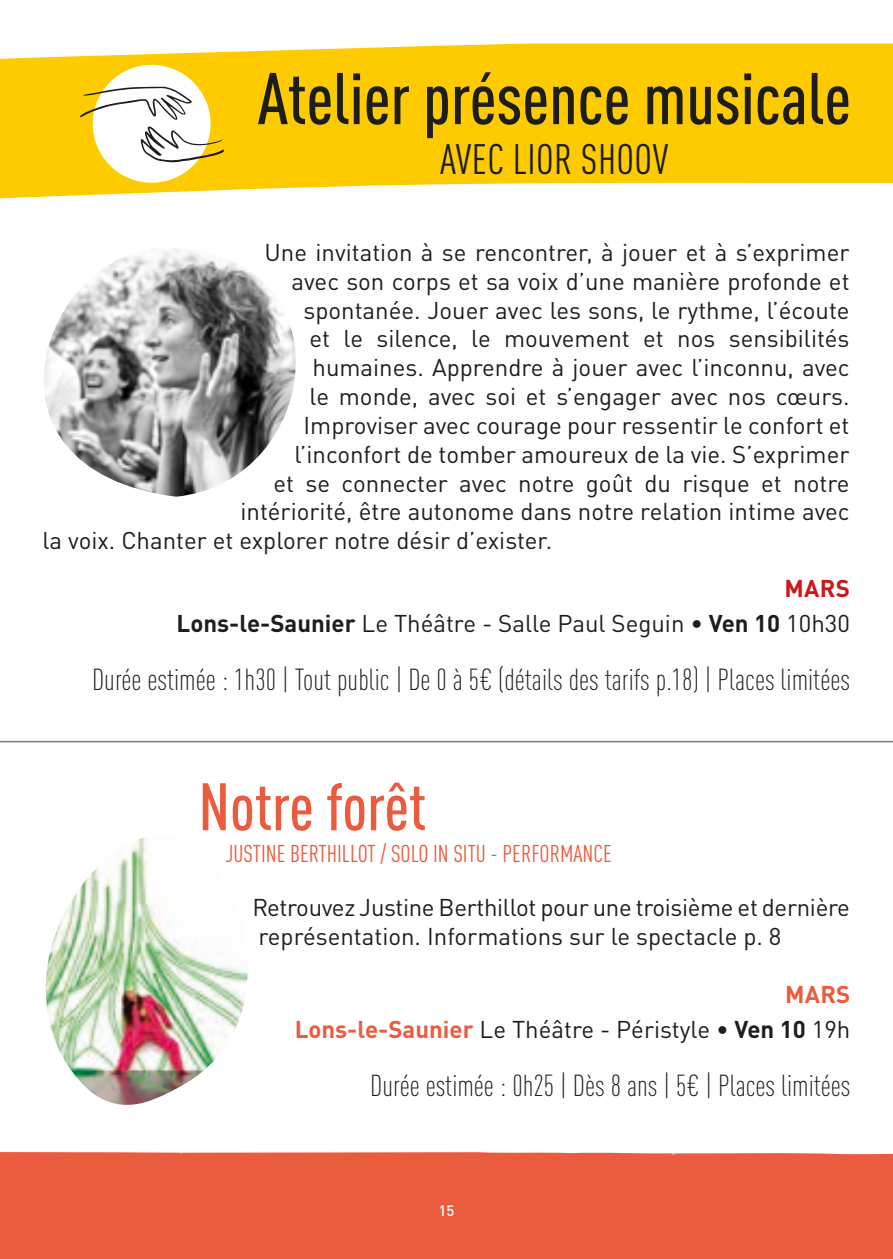
<style>
.page{position:relative;width:893px;height:1259px;background:#fff}
.page>*{position:absolute;margin:0;border:0;box-sizing:border-box;transform-origin:0 0}
.t1{font:500 condensed 72px "DINOT";color:#1d1d1b}
.t2{font:500 condensed 66px "DINOT";color:#eb5c3f}
.t3{font:condensed 42px "DINOT";letter-spacing:.01em;color:#1d1d1b}
.t4{font:300 condensed 30px "DINOT";color:#1d1d1b}
.t5{font:24px/34.8px "DINOT";color:#1d1d1b;text-align:right}
.t6{font:condensed 24px "DINOT";color:#eb5c3f}
.t7{font:500 15px "DINOT";color:#fff}
.s1{font-weight:700;color:#cd171a}
.s2{font-weight:700}
.s3{font-weight:700;color:#eb5c3f}
</style>
<div class="page">
<div style="left:0;top:1152px;width:893px;height:107px;background:#eb5c3f"></div>
<svg style="left:0;top:44px;width:893px;height:155px;background:#fed11d"></svg>
<img style="left:44px;top:249px;width:252px;height:248px">
<div style="left:93px;top:65px;width:118px;height:118px;background:#fff;border-radius:50%"></div>
<svg style="left:141px;top:126px;width:83px;height:36px"></svg>
<svg style="left:80px;top:87px;width:112px;height:33px"></svg>
<img style="left:45px;top:837px;width:203px;height:268px">
<hr style="left:0;top:741px;width:893px;height:1px;background:#7c7c7c">
<h1 class="t1" style="left:258px;top:56px;width:595px">Atelier présence musicale</h1>
<h3 class="t3" style="left:440px;top:135px;width:230px">AVEC LIOR SHOOV</h3>
<p class="t5" style="left:265px;top:234px;width:586px">Une invitation à se rencontrer, à jouer et à s’exprimer</p>
<p class="t5" style="left:292px;top:263px;width:560px">avec son corps et sa voix d’une manière profonde et</p>
<p class="t5" style="left:304px;top:292px;width:548px">spontanée. Jouer avec les sons, le rythme, l’écoute</p>
<p class="t5" style="left:310px;top:321px;width:541px">et le silence, le mouvement et nos sensibilités</p>
<p class="t5" style="left:313px;top:350px;width:539px">humaines. Apprendre à jouer avec l’inconnu, avec</p>
<p class="t5" style="left:310px;top:378px;width:542px">le monde, avec soi et s’engager avec nos cœurs.</p>
<p class="t5" style="left:304px;top:407px;width:548px">Improviser avec courage pour ressentir le confort et</p>
<p class="t5" style="left:295px;top:436px;width:556px">l’inconfort de tomber amoureux de la vie. S’exprimer</p>
<p class="t5" style="left:274px;top:465px;width:578px">et se connecter avec notre goût du risque et notre</p>
<p class="t5" style="left:241px;top:494px;width:611px">intériorité, être autonome dans notre relation intime avec</p>
<p class="t5" style="left:43px;top:522px;width:511px">la voix. Chanter et explorer notre désir d’exister.</p>
<p class="t5" style="left:177px;top:571px;width:675px"><span class="s1">MARS<br></span><span class="s2">Lons-le-Saunier</span> Le Théâtre - Salle Paul Seguin • <span class="s2">Ven 10</span> 10h30</p>
<p class="t4" style="left:92px;top:662px;width:759px">Durée estimée : 1h30 | Tout public | De 0 à 5€ (détails des tarifs p.18) | Places limitées</p>
<h2 class="t2" style="left:199px;top:767px;width:229px">Notre forêt</h2>
<p class="t6" style="left:226px;top:840px;width:388px">JUSTINE BERTHILLOT / SOLO IN SITU - PERFORMANCE</p>
<p class="t5" style="left:253px;top:893px;width:599px;line-height:28.8px;text-align:left">Retrouvez Justine Berthillot pour une troisième et dernière représentation. Informations sur le spectacle p. 8</p>
<p class="t5" style="left:295px;top:976px;width:557px"><span class="s3">MARS<br>Lons-le-Saunier</span> Le Théâtre - Péristyle • <span class="s2">Ven 10</span> 19h</p>
<p class="t4" style="left:370px;top:1068px;width:482px">Durée estimée : 0h25 | Dès 8 ans | 5€ | Places limitées</p>
<p class="t7" style="left:438px;top:1201px;width:17px">15</p>
</div>
